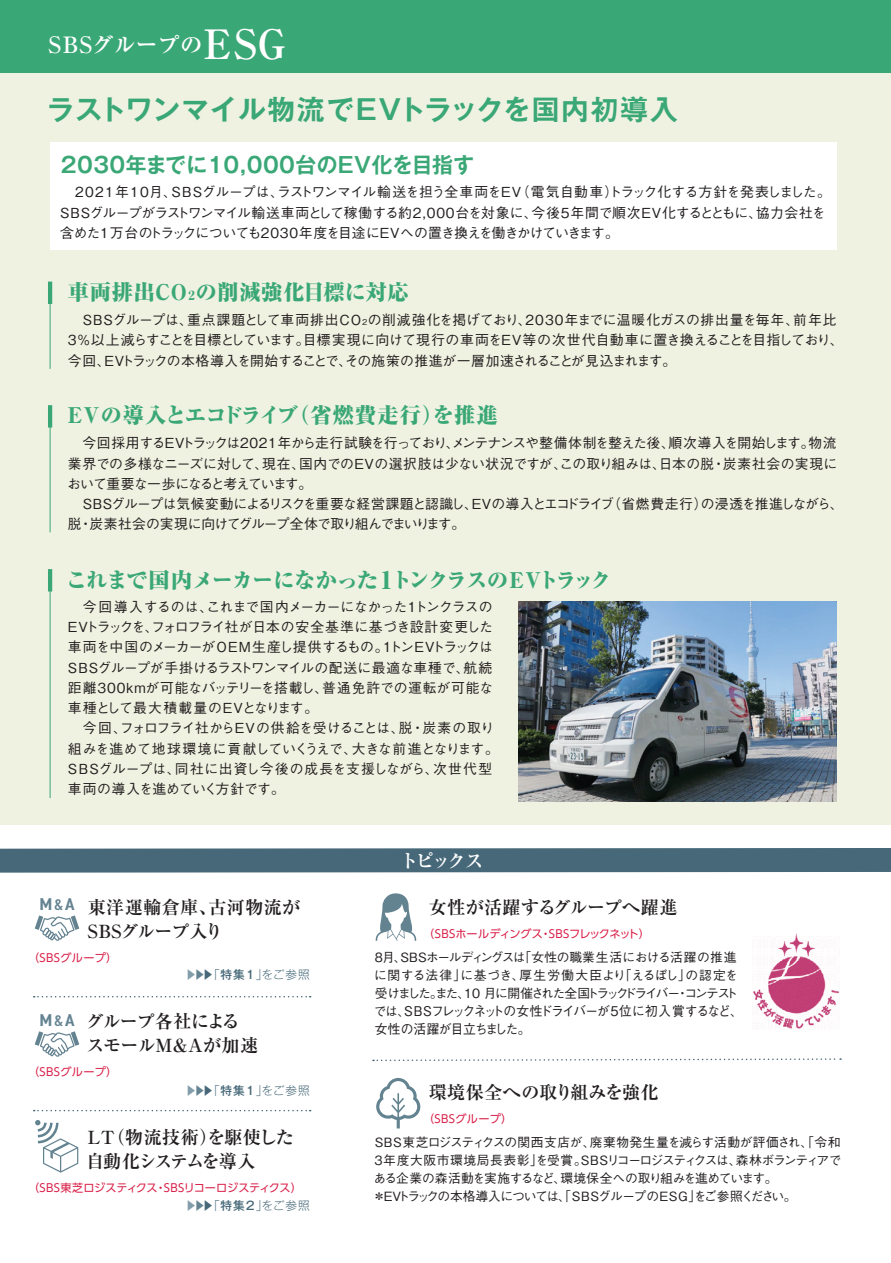
<style>
.page{position:relative;width:891px;height:1263px;background:#fff}
.page>*{position:absolute;margin:0;border:0;box-sizing:border-box;transform-origin:0 0}
.t1{font:700 27.6px "Gothic MB101 Pro De";letter-spacing:.01em;color:#3aa776}
.t2{font:700 22.5px "Ryumin Pro";letter-spacing:-.015em;color:#fff}
.t3{font:700 21.45px "Gothic MB101 Pro De";letter-spacing:.02em;color:#3aa776}
.t4{font:800 expanded 21.3px "Ryumin Pro";letter-spacing:-.06em;color:#3aa776}
.t5{font:800 expanded 21.3px "Ryumin Pro";letter-spacing:.035em;color:#3aa776}
.t6{font:800 expanded 21.3px "Ryumin Pro";letter-spacing:.03em;color:#3aa776}
.t7{font:700 19.2px "Ryumin Pro";letter-spacing:-.17em;color:#fff}
.t8{font:700 18px/24px "Ryumin Pro";letter-spacing:.015em;color:#231f20}
.t9{font:700 18px/24px "Ryumin Pro";letter-spacing:-.06em;color:#231f20}
.t10{font:700 18px/24px "Ryumin Pro";letter-spacing:-.03em;color:#231f20}
.t11{font:700 18px "Ryumin Pro";letter-spacing:-.005em;color:#231f20}
.t12{font:700 16.65px "DIN Condensed";color:#648391;scale:1.4 1}
.t13{font:500 13.8px/20.2px "Gothic BBB Pro";letter-spacing:-.025em;color:#231f20}
.t14{font:500 13.8px/20.2px "Gothic BBB Pro";letter-spacing:-.06em;color:#231f20}
.t15{font:500 13.35px/18px "Gothic BBB Pro";letter-spacing:-.08em;color:#231f20;scale:.95 1}
.t16{font:500 12.75px/18px "Gothic BBB Pro";letter-spacing:-.05em;color:#231f20}
.t17{font:500 12.75px/18px "Gothic BBB Pro";letter-spacing:-.07em;color:#231f20;text-align:justify}
.t18{font:300 11.7px "Gothic MB101 Pro";letter-spacing:.07em;color:#466878}
.t19{font:11.1px "UD Shin Go Pro";letter-spacing:-.025em;color:#d91e47}
.t20{font:11.1px "UD Shin Go Pro";letter-spacing:.015em;color:#d91e47}
.t21{font:11.1px "UD Shin Go Pro";letter-spacing:-.015em;color:#d91e47}
.s1{font-size:40.5px}
.s2{font-size:12.45px}
.s3{font-size:8.1px}
.s4{font-size:24px}
.s5{color:#839eab}
.s6{color:#648391}
.s7{font-weight:500}
.s8{font-size:12.75px}
</style>
<div class="page">
<div style="left:0;top:0;width:891px;height:824px;background:#f0f2e1"></div>
<div style="left:0;top:0;width:891px;height:72px;background:#3aa776"></div>
<img style="left:518px;top:602px;width:318px;height:199px">
<hr style="left:48px;top:282px;width:4px;height:22px;background:#3aa776">
<hr style="left:50px;top:293px;width:1px;height:76px;background:#3aa776">
<hr style="left:48px;top:405px;width:4px;height:22px;background:#3aa776">
<hr style="left:50px;top:417px;width:1px;height:115px;background:#3aa776">
<hr style="left:48px;top:569px;width:4px;height:22px;background:#3aa776">
<hr style="left:50px;top:581px;width:1px;height:217px;background:#3aa776">
<div style="left:50px;top:143px;width:786px;height:107px;background:#fff"></div>
<img style="left:753px;top:933px;width:86px;height:96px">
<svg style="left:0;top:848px;width:891px;height:25px"></svg>
<svg style="left:35px;top:915px;width:44px;height:26px"></svg>
<svg style="left:35px;top:1031px;width:44px;height:26px"></svg>
<svg style="left:35px;top:1120px;width:43px;height:52px"></svg>
<svg style="left:376px;top:893px;width:40px;height:48px"></svg>
<svg style="left:376px;top:1078px;width:44px;height:50px"></svg>
<svg style="left:34px;top:996px;width:277px;height:1px"></svg>
<svg style="left:373px;top:1058px;width:468px;height:4px"></svg>
<svg style="left:34px;top:1110px;width:277px;height:1px"></svg>
<h2 class="t2" style="left:49px;top:26px;width:239px">SBSグループの<span class="s1">ESG</span></h2>
<h1 class="t1" style="left:47px;top:86px;width:632px">ラストワンマイル物流でＥＶトラックを国内初導入</h1>
<h3 class="t3" style="left:61px;top:147px;width:415px">2030年までに10,000台のEV化を目指す</h3>
<p class="t13" style="left:60px;top:180px;width:772px">　2021年10月、SBSグループは、ラストワンマイル輸送を担う全車両をEV（電気自動車）トラック化する方針を発表しました。<br>SBSグループがラストワンマイル輸送車両として稼働する約2,000台を対象に、今後5年間で順次EV化するとともに、協力会社を含めた1万台のトラックについても2030年度を目途にEVへの置き換えを働きかけていきます。</p>
<h3 class="t6" style="left:68px;top:275px;width:342px">車両排出CO<span class="s2">２</span>の削減強化目標に対応</h3>
<p class="t13" style="left:68px;top:308px;width:777px">　SBSグループは、重点課題として車両排出CO<span class="s3">２</span>の削減強化を掲げており、2030年までに温暖化ガスの排出量を毎年、前年比<br>3％以上減らすことを目標としています。目標実現に向けて現行の車両をＥＶ等の次世代自動車に置き換えることを目指しており、今回、EVトラックの本格導入を開始することで、その施策の推進が一層加速されることが見込まれます。</p>
<h3 class="t5" style="left:68px;top:398px;width:431px">EVの導入とエコドライブ（省燃費走行）を推進</h3>
<p class="t13" style="left:67px;top:431px;width:771px;text-align:justify">　今回採用するEVトラックは2021年から走行試験を行っており、メンテナンスや整備体制を整えた後、順次導入を開始します。物流業界での多様なニーズに対して、現在、国内でのEVの選択肢は少ない状況ですが、この取り組みは、日本の脱・炭素社会の実現において重要な一歩になると考えています。</p>
<p class="t14" style="left:68px;top:492px;width:777px;text-indent:15px">SBSグループは気候変動によるリスクを重要な経営課題と認識し、EVの導入とエコドライブ（省燃費走行）の浸透を推進しながら、脱・炭素社会の実現に向けてグループ全体で取り組んでまいります。</p>
<h3 class="t4" style="left:66px;top:563px;width:547px">これまで国内メーカーになかった<span class="s4">１</span>トンクラスのEVトラック</h3>
<p class="t13" style="left:68px;top:595px;width:427px;text-align:justify;text-indent:15px">今回導入するのは、これまで国内メーカーになかった１トンクラスのEVトラックを、フォロフライ社が日本の安全基準に基づき設計変更した車両を中国のメーカーがOEM生産し提供するもの。１トンEVトラックはSBSグループが手掛けるラストワンマイルの配送に最適な車種で、航続距離300kmが可能なバッテリーを搭載し、普通免許での運転が可能な車種として最大積載量のEVとなります。</p>
<p class="t13" style="left:68px;top:716px;width:433px;text-indent:15px">今回、フォロフライ社からEVの供給を受けることは、脱・炭素の取り組みを進めて地球環境に貢献していくうえで、大きな前進となります。SBSグループは、同社に出資し今後の成長を支援しながら、次世代型車両の導入を進めていく方針です。</p>
<p class="t12" style="left:39px;top:893px;width:27px">M&amp;A</p>
<h3 class="t8" style="left:84px;top:894px;width:218px">東洋運輸倉庫、古河物流が<br>ＳＢＳグループ入り</h3>
<p class="t20" style="left:28px;top:949px;width:91px">（SBSグループ）</p>
<p class="t18" style="left:185px;top:965px;width:126px"><span class="s5">▶</span><span class="s6">▶</span>▶「<span class="s7">特集1</span>」をご参照</p>
<h3 class="t10" style="left:86px;top:1008px;width:174px">グループ各社によるスモールM＆Aが加速</h3>
<p class="t20" style="left:28px;top:1063px;width:91px">（SBSグループ）</p>
<p class="t18" style="left:185px;top:1081px;width:126px"><span class="s5">▶</span><span class="s6">▶</span>▶「<span class="s7">特集1</span>」をご参照</p>
<h3 class="t9" style="left:86px;top:1124px;width:209px">LT（物流技術）を駆使した自動化システムを導入</h3>
<p class="t19" style="left:28px;top:1179px;width:275px">（SBS東芝ロジスティクス・SBSリコーロジスティクス）</p>
<p class="t18" style="left:185px;top:1196px;width:126px"><span class="s5">▶</span><span class="s6">▶</span>▶「<span class="s7">特集2</span>」をご参照</p>
<p class="t12" style="left:39px;top:1009px;width:27px">M&amp;A</p>
<h3 class="t7" style="left:399px;top:846px;width:86px">トピックス</h3>
<h3 class="t8" style="left:429px;top:894px;width:250px">女性が活躍するグループへ躍進</h3>
<p class="t21" style="left:423px;top:925px;width:228px">（SBSホールディングス・SBSフレックネット）</p>
<p class="t17" style="left:372px;top:947px;width:367px">８月、SBSホールディングスは「女性の職業生活における活躍の推進に関する法律」に基づき、厚生労働大臣より「えるぼし」の認定を受けました。また、1 0 月に開催された全国トラックドライバー・コンテスト</p>
<p class="t15" style="left:374px;top:1000px;width:390px"><span class="s8">では、</span>SBSフレックネットの女性ドライバーが５位に初入賞するなど、女性の活躍が目立ちました。</p>
<h3 class="t11" style="left:429px;top:1078px;width:231px">環境保全への取り組みを強化</h3>
<p class="t20" style="left:423px;top:1110px;width:91px">（SBSグループ）</p>
<p class="t16" style="left:372px;top:1131px;width:470px">SBS東芝ロジスティクスの関西支店が、廃棄物発生量を減らす活動が評価され、「令和３年度大阪市環境局長表彰」を受賞。SBSリコーロジスティクスは、森林ボランティアである企業の森活動を実施するなど、環境保全への取り組みを進めています。<br>＊EVトラックの本格導入については、「SBSグループのESG」をご参照ください。</p>
</div>
